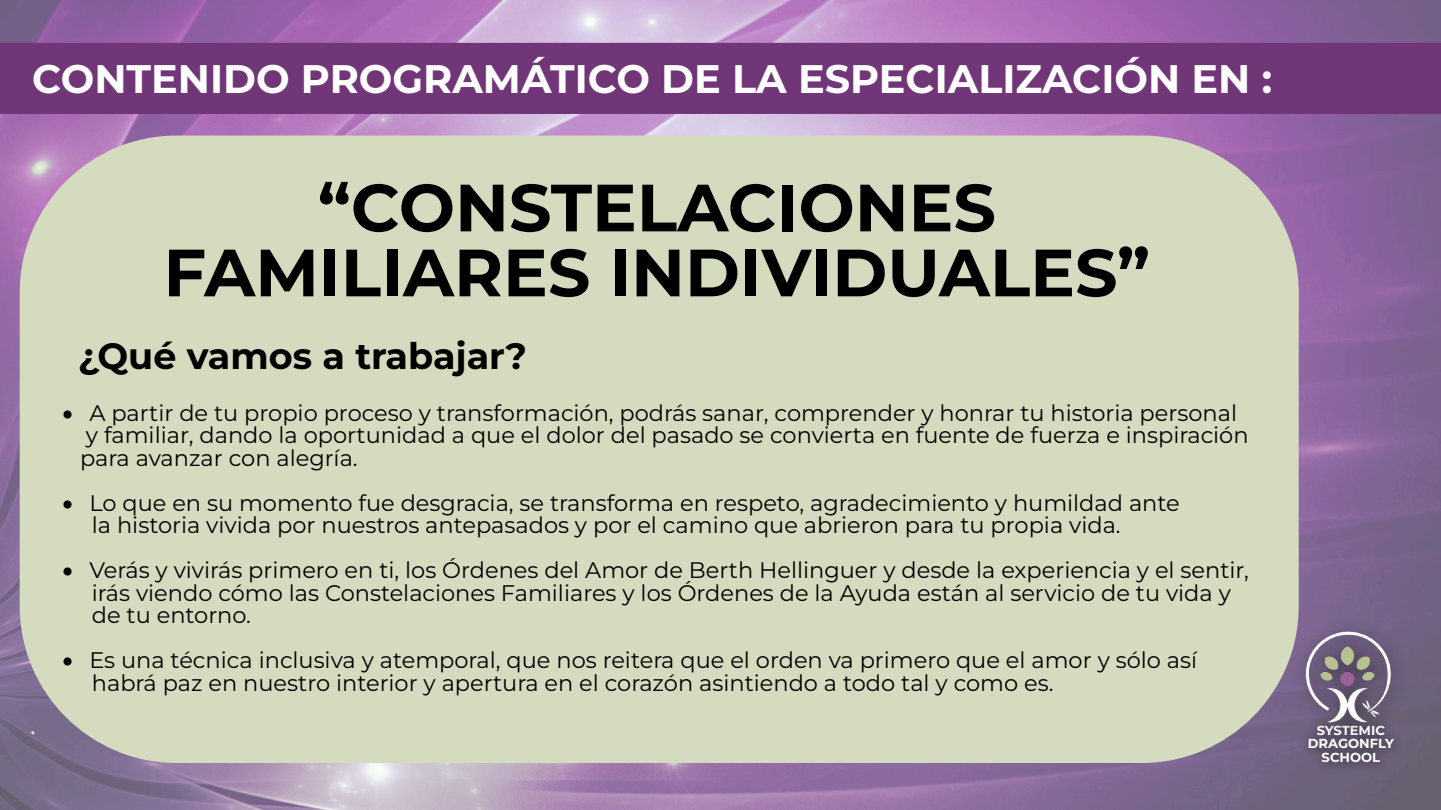
<style>
.page{position:relative;width:1441px;height:810px;background:#fff}
.page>*{position:absolute;margin:0;border:0;box-sizing:border-box;transform-origin:0 0}
.t1{font:700 66.68px/64.9px "Montserrat";color:#000;text-align:center}
.t2{font:700 39.83px "Montserrat";color:#fff}
.t3{font:700 36.53px "Montserrat";color:#000}
.t4{font:22.5px/22.5px "Montserrat";color:#000}
.t5{font:700 13.05px/13.8px "Montserrat";color:#fff;text-align:center}
</style>
<div class="page">
<img style="left:0;top:0;width:1440px;height:810px">
<div style="left:20px;top:136px;width:1278px;height:627px;background:#d5dbbf;border-radius:157px"></div>
<img style="left:1299px;top:741px;width:104px;height:33px">
<img style="left:1292px;top:617px;width:119px;height:124px">
<div style="left:0;top:43px;width:1440px;height:71px;background:#713678"></div>
<h2 class="t2" style="left:32px;top:54px;width:1241px">CONTENIDO PROGRAMÁTICO DE LA ESPECIALIZACIÓN EN :</h2>
<h1 class="t1" style="left:163px;top:175px;width:988px">“CONSTELACIONES<br>FAMILIARES INDIVIDUALES”</h1>
<h3 class="t3" style="left:78px;top:334px;width:450px">¿Qué vamos a trabajar?</h3>
<p class="t4" style="left:80px;top:401px;width:1170px;text-indent:9px">A partir de tu propio proceso y transformación, podrás sanar, comprender y honrar tu historia personal y familiar, dando la oportunidad a que el dolor del pasado se convierta en fuente de fuerza e inspiración para avanzar con alegría.</p>
<p class="t4" style="left:89px;top:491px;width:1092px">Lo que en su momento fue desgracia, se transforma en respeto, agradecimiento y humildad ante la historia vivida por nuestros antepasados y por el camino que abrieron para tu propia vida.</p>
<p class="t4" style="left:89px;top:559px;width:1161px">Verás y vivirás primero en ti, los Órdenes del Amor de Berth Hellinguer y desde la experiencia y el sentir, irás viendo cómo las Constelaciones Familiares y los Órdenes de la Ayuda están al servicio de tu vida y de tu entorno.</p>
<p class="t4" style="left:89px;top:649px;width:1109px">Es una técnica inclusiva y atemporal, que nos reitera que el orden va primero que el amor y sólo así habrá paz en nuestro interior y apertura en el corazón asintiendo a todo tal y como es.</p>
<p class="t5" style="left:1308px;top:723px;width:88px">SYSTEMIC<br>DRAGONFLY<br>SCHOOL</p>
</div>
